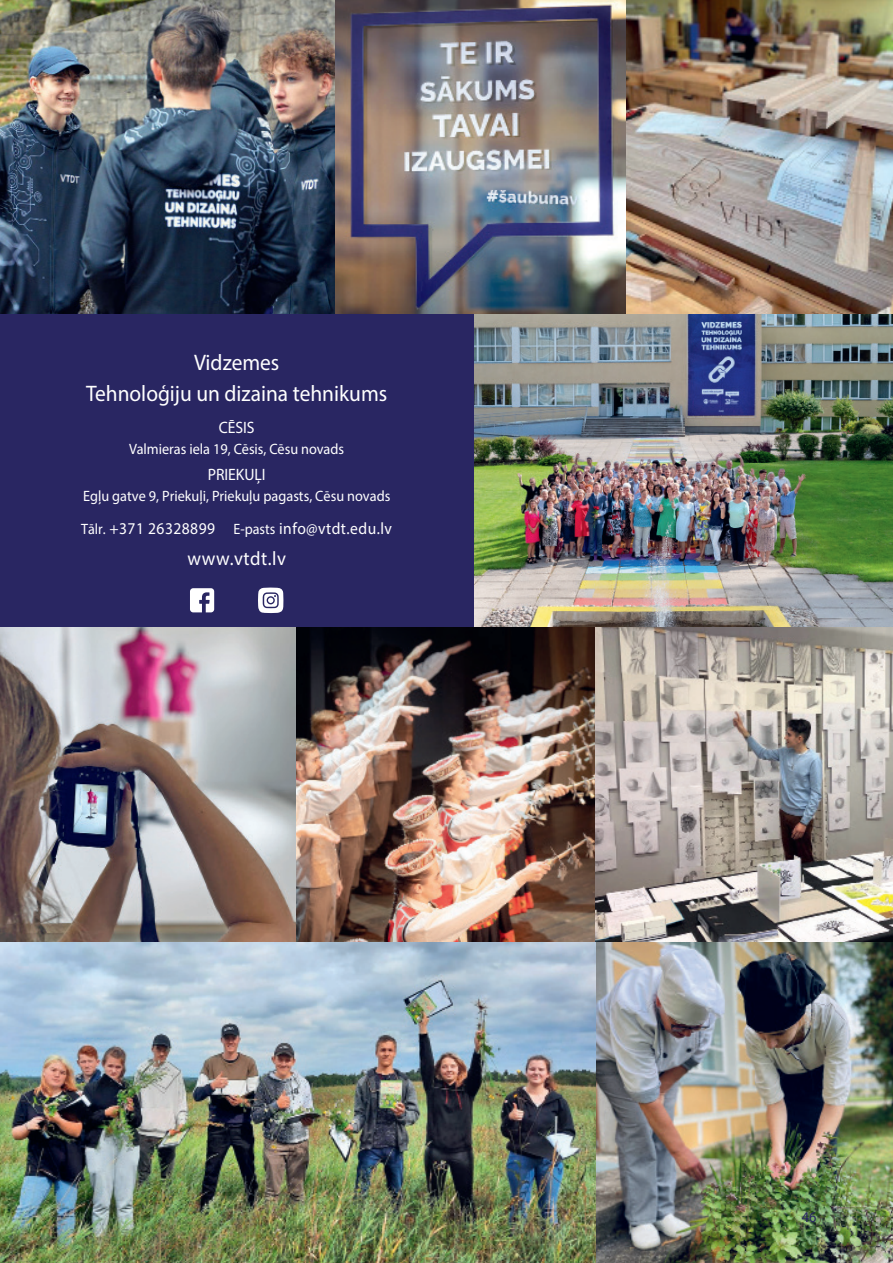
<style>
.page{position:relative;width:893px;height:1263px;background:#fff}
.page>*{position:absolute;margin:0;border:0;box-sizing:border-box;transform-origin:0 0}
.t1{font:22.5px/31px "Myriad Pro";color:#fff;text-align:center;scale:.95 1}
.t2{font:19.5px "Myriad Pro";letter-spacing:.03em;color:#fff;scale:.95 1}
.t3{font:16.5px "Myriad Pro";letter-spacing:.03em;color:#fff;scale:.94 1}
.t4{font:16.5px "Myriad Pro";color:#fff;scale:.95 1}
.t5{font:16.5px "Myriad Pro";letter-spacing:.03em;color:#fff;scale:.95 1}
.t6{font:15px "Myriad Pro";color:#fff;scale:.95 1}
.t7{font:15px "Myriad Pro";color:#292662;scale:.96 1}
.s1{font-size:15px}
</style>
<div class="page">
<img style="left:0;top:0;width:336px;height:315px">
<img style="left:625px;top:0;width:268px;height:315px">
<img style="left:336px;top:0;width:289px;height:315px">
<img style="left:473px;top:315px;width:420px;height:313px">
<div style="left:0;top:315px;width:473px;height:322px;background:#292662"></div>
<img style="left:295px;top:628px;width:300px;height:315px">
<svg style="left:190px;top:588px;width:24px;height:24px"></svg>
<svg style="left:258px;top:587px;width:25px;height:26px"></svg>
<img style="left:0;top:628px;width:295px;height:315px">
<img style="left:595px;top:628px;width:298px;height:315px">
<img style="left:0;top:943px;width:893px;height:320px">
<h1 class="t1" style="left:86px;top:347px;width:319px">Vidzemes<br>Tehnoloģiju un dizaina tehnikums</h1>
<p class="t5" style="left:219px;top:417px;width:39px">CĒSIS</p>
<p class="t6" style="left:129px;top:439px;width:228px">Valmieras iela 19, Cēsis, Cēsu novads</p>
<p class="t4" style="left:208px;top:464px;width:63px">PRIEKUĻI</p>
<p class="t6" style="left:83px;top:487px;width:325px">Egļu gatve 9, Priekuļi, Priekuļu pagasts, Cēsu novads</p>
<p class="t3" style="left:81px;top:518px;width:332px"><span class="s1">Tālr.</span> +371 26328899 <span class="s1">E-pasts</span> info@vtdt.edu.lv</p>
<h2 class="t2" style="left:187px;top:546px;width:105px">www.vtdt.lv</h2>
<p class="t7" style="left:802px;top:1208px;width:17px">46</p>
</div>
